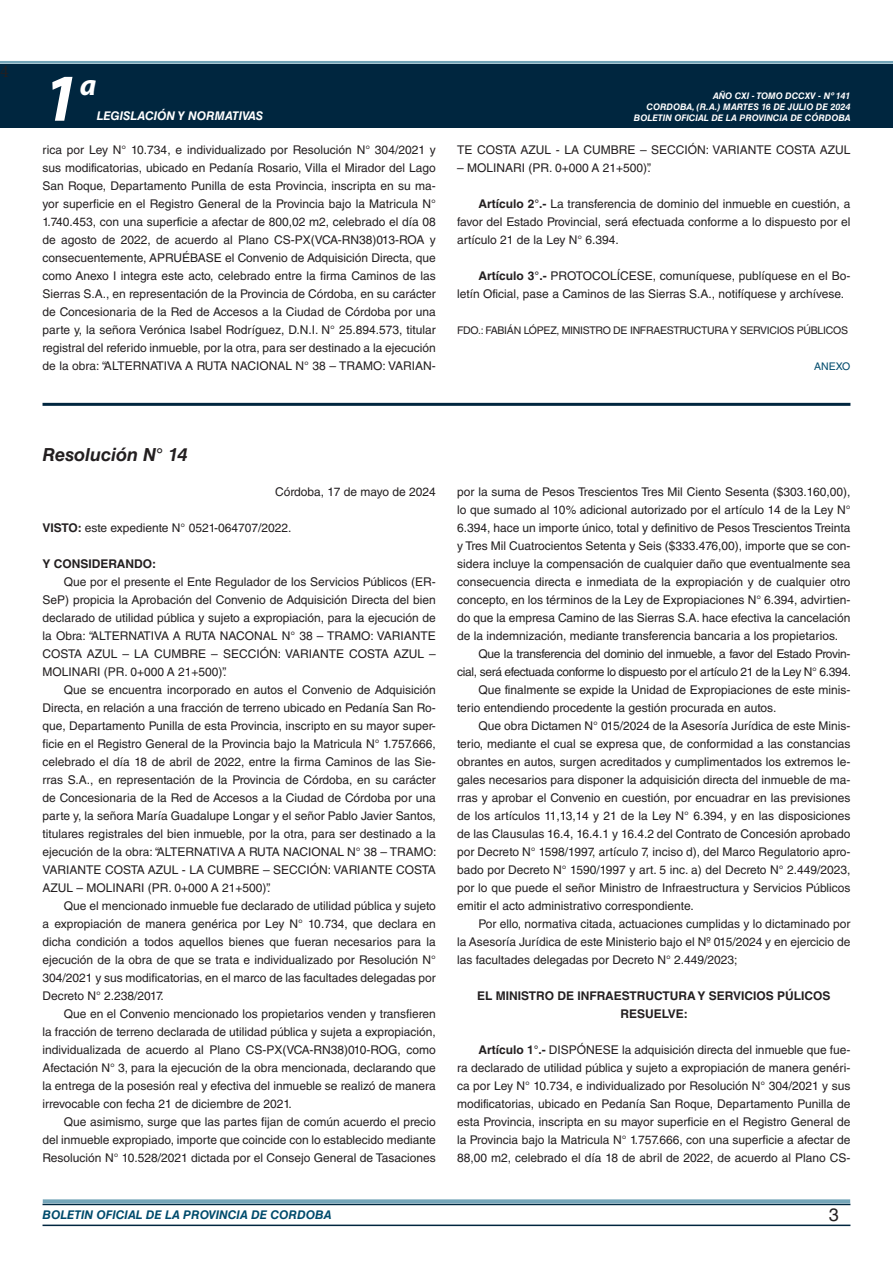
<style>
.page{position:relative;width:893px;height:1263px;background:#fff}
.page>*{position:absolute;margin:0;border:0;box-sizing:border-box;transform-origin:0 0}
.t1{font:italic 700 67.5px "Myriad Pro";color:#fff}
.t2{font:italic 700 30px "Myriad Pro";color:#fff}
.NOMBRE_DE_MINISTERIO{font:italic 700 18px "Helvetica LT Std";color:#231f20}
.t3{font:18px "Minion Pro";color:#231f20}
.t4{font:18px "Helvetica LT Std";color:#231f20}
.TEXTO_BASE{font:12px/18px "Helvetica LT Std";color:#231f20;text-align:justify}
.TEXTO_BASE-2{font:12px/18px "Helvetica LT Std";letter-spacing:-.025em;color:#231f20;text-align:right}
.RESUELVE{font:700 12px "Helvetica LT Std";color:#231f20}
.t5{font:italic 700 12px "Helvetica LT Std";color:#004b6c}
.t6{font:italic 700 12px "Helvetica LT Std";color:#fff}
.FECHA{font:12px "Helvetica LT Std";color:#231f20}
.TEXTO_BASE-3{font:700 12px "Helvetica LT Std";color:#231f20}
.FIRMA{font:10.5px "Helvetica LT Std";letter-spacing:-.025em;color:#231f20}
.ANEXO{font:10.5px "Helvetica LT Std";color:#004b6c}
.t7{font:italic 700 9px/10.8px "Helvetica LT Std";color:#fff;text-align:right}
.s1{font-weight:700}
</style>
<div class="page">
<div style="left:0;top:61px;width:893px;height:6px;background:#fff;opacity:.75"></div>
<div style="left:0;top:64px;width:893px;height:64px;background:#00263f"></div>
<hr style="left:43px;top:1224px;width:807px;height:2px;background:#00263f">
<div style="left:42px;top:1198px;width:809px;height:8px;background:#fff;opacity:.75"></div>
<hr style="left:43px;top:403px;width:807px;height:3px;background:#00263f">
<h3 class="t3" style="left:0;top:59px;width:10px">4</h3>
<h1 class="t1" style="left:43px;top:54px;width:38px">1</h1>
<h2 class="t2" style="left:80px;top:66px;width:18px">a</h2>
<p class="t6" style="left:97px;top:109px;width:168px">LEGISLACIÓN Y NORMATIVAS</p>
<p class="t7" style="left:634px;top:91px;width:218px">AÑO CXI - TOMO DCCXV - Nº 141<br>CORDOBA, (R.A.) MARTES 16 DE JULIO DE 2024<br>BOLETIN OFICIAL DE LA PROVINCIA DE CÓRDOBA</p>
<p class="TEXTO_BASE" style="left:43px;top:141px;width:395px">rica por Ley N° 10.734, e individualizado por Resolución N° 304/2021 y sus modificatorias, ubicado en Pedanía Rosario, Villa el Mirador del Lago San Roque, Departamento Punilla de esta Provincia, inscripta en su ma&shy;yor superficie en el Registro General de la Provincia bajo la Matricula N° 1.740.453, con una superficie a afectar de 800,02 m2, celebrado el día 08 de agosto de 2022, de acuerdo al Plano CS-PX(VCA-RN38)013-ROA y consecuentemente, APRUÉBASE el Convenio de Adquisición Directa, que como Anexo I integra este acto, celebrado entre la firma Caminos de las Sierras S.A., en representación de la Provincia de Córdoba, en su carácter de Concesionaria de la Red de Accesos a la Ciudad de Córdoba por una parte y, la señora Verónica Isabel Rodríguez, D.N.I. N° 25.894.573, titular registral del referido inmueble, por la otra, para ser destinado a la ejecución de la obra: “ALTERNATIVA A RUTA NACIONAL N° 38 – TRAMO: VARIAN-</p>
<p class="TEXTO_BASE" style="left:457px;top:141px;width:395px">TE COSTA AZUL - LA CUMBRE – SECCIÓN: VARIANTE COSTA AZUL</p>
<p class="TEXTO_BASE" style="left:457px;top:159px;width:196px">– MOLINARI (PR. 0+000 A 21+500)”.</p>
<p class="TEXTO_BASE" style="left:457px;top:195px;width:395px;text-indent:21px"><span class="s1">Artículo 2°.-</span> La transferencia de dominio del inmueble en cuestión, a favor del Estado Provincial, será efectuada conforme a lo dispuesto por el artículo 21 de la Ley N° 6.394.</p>
<p class="TEXTO_BASE" style="left:457px;top:267px;width:395px;text-indent:21px"><span class="s1">Artículo 3°.-</span> PROTOCOLÍCESE, comuníquese, publíquese en el Bo&shy;letín Oficial, pase a Caminos de las Sierras S.A., notifíquese y archívese.</p>
<p class="FIRMA" style="left:457px;top:324px;width:392px">FDO.: FABIÁN LÓPEZ, MINISTRO DE INFRAESTRUCTURA Y SERVICIOS PÚBLICOS</p>
<p class="ANEXO" style="left:814px;top:360px;width:38px">ANEXO</p>
<p class="NOMBRE_DE_MINISTERIO" style="left:43px;top:444px;width:146px">Resolución N° 14</p>
<p class="FECHA" style="left:275px;top:485px;width:162px">Córdoba, 17 de mayo de 2024</p>
<p class="TEXTO_BASE" style="left:43px;top:519px;width:250px"><span class="s1">VISTO:</span> este expediente N° 0521-064707/2022.</p>
<p class="TEXTO_BASE-3" style="left:43px;top:556px;width:115px">Y CONSIDERANDO:</p>
<p class="TEXTO_BASE" style="left:43px;top:573px;width:395px;text-indent:21px">Que por el presente el Ente Regulador de los Servicios Públicos (ER-SeP) propicia la Aprobación del Convenio de Adquisición Directa del bien declarado de utilidad pública y sujeto a expropiación, para la ejecución de la Obra: “ALTERNATIVA A RUTA NACONAL N° 38 – TRAMO: VARIANTE COSTA AZUL – LA CUMBRE – SECCIÓN: VARIANTE COSTA AZUL – MOLINARI (PR. 0+000 A 21+500)”.</p>
<p class="TEXTO_BASE" style="left:43px;top:681px;width:395px;text-indent:21px">Que se encuentra incorporado en autos el Convenio de Adquisición Directa, en relación a una fracción de terreno ubicado en Pedanía San Ro&shy;que, Departamento Punilla de esta Provincia, inscripto en su mayor super&shy;ficie en el Registro General de la Provincia bajo la Matricula N° 1.757.666, celebrado el día 18 de abril de 2022, entre la firma Caminos de las Sie&shy;rras S.A., en representación de la Provincia de Córdoba, en su carácter de Concesionaria de la Red de Accesos a la Ciudad de Córdoba por una parte y, la señora María Guadalupe Longar y el señor Pablo Javier Santos, titulares registrales del bien inmueble, por la otra, para ser destinado a la ejecución de la obra: “ALTERNATIVA A RUTA NACIONAL N° 38 – TRAMO:<br>VARIANTE COSTA AZUL - LA CUMBRE – SECCIÓN: VARIANTE COSTA AZUL – MOLINARI (PR. 0+000 A 21+500)”.</p>
<p class="TEXTO_BASE" style="left:43px;top:897px;width:395px;text-indent:21px">Que el mencionado inmueble fue declarado de utilidad pública y sujeto a expropiación de manera genérica por Ley N° 10.734, que declara en dicha condición a todos aquellos bienes que fueran necesarios para la ejecución de la obra de que se trata e individualizado por Resolución N° 304/2021 y sus modificatorias, en el marco de las facultades delegadas por Decreto N° 2.238/2017.</p>
<p class="TEXTO_BASE" style="left:43px;top:1005px;width:395px;text-indent:21px">Que en el Convenio mencionado los propietarios venden y transfieren la fracción de terreno declarada de utilidad pública y sujeta a expropiación, individualizada de acuerdo al Plano CS-PX(VCA-RN38)010-ROG, como Afectación N° 3, para la ejecución de la obra mencionada, declarando que la entrega de la posesión real y efectiva del inmueble se realizó de manera irrevocable con fecha 21 de diciembre de 2021.</p>
<p class="TEXTO_BASE" style="left:43px;top:1113px;width:395px;text-indent:21px">Que asimismo, surge que las partes fijan de común acuerdo el precio del inmueble expropiado, importe que coincide con lo establecido mediante Resolución N° 10.528/2021 dictada por el Consejo General de Tasaciones</p>
<p class="TEXTO_BASE" style="left:457px;top:483px;width:395px">por la suma de Pesos Trescientos Tres Mil Ciento Sesenta ($303.160,00), lo que sumado al 10% adicional autorizado por el artículo 14 de la Ley N° 6.394, hace un importe único, total y definitivo de Pesos Trescientos Treinta y Tres Mil Cuatrocientos Setenta y Seis ($333.476,00), importe que se con&shy;sidera incluye la compensación de cualquier daño que eventualmente sea consecuencia directa e inmediata de la expropiación y de cualquier otro concepto, en los términos de la Ley de Expropiaciones N° 6.394, advirtien&shy;do que la empresa Camino de las Sierras S.A. hace efectiva la cancelación de la indemnización, mediante transferencia bancaria a los propietarios.</p>
<p class="TEXTO_BASE-2" style="left:457px;top:645px;width:396px">Que la transferencia del dominio del inmueble, a favor del Estado Provin&shy;cial, será efectuada conforme lo dispuesto por el artículo 21 de la Ley N° 6.394.</p>
<p class="TEXTO_BASE" style="left:457px;top:681px;width:395px;text-indent:21px">Que finalmente se expide la Unidad de Expropiaciones de este minis&shy;terio entendiendo procedente la gestión procurada en autos.</p>
<p class="TEXTO_BASE" style="left:457px;top:717px;width:395px;text-indent:21px">Que obra Dictamen N° 015/2024 de la Asesoría Jurídica de este Minis&shy;terio, mediante el cual se expresa que, de conformidad a las constancias obrantes en autos, surgen acreditados y cumplimentados los extremos le&shy;gales necesarios para disponer la adquisición directa del inmueble de ma&shy;rras y aprobar el Convenio en cuestión, por encuadrar en las previsiones de los artículos 11,13,14 y 21 de la Ley N° 6.394, y en las disposiciones de las Clausulas 16.4, 16.4.1 y 16.4.2 del Contrato de Concesión aprobado por Decreto N° 1598/1997, artículo 7, inciso d), del Marco Regulatorio apro&shy;bado por Decreto N° 1590/1997 y art. 5 inc. a) del Decreto N° 2.449/2023, por lo que puede el señor Ministro de Infraestructura y Servicios Públicos emitir el acto administrativo correspondiente.</p>
<p class="TEXTO_BASE" style="left:457px;top:915px;width:395px;text-indent:21px">Por ello, normativa citada, actuaciones cumplidas y lo dictaminado por la Asesoría Jurídica de este Ministerio bajo el Nº 015/2024 y en ejercicio de las facultades delegadas por Decreto N° 2.449/2023;</p>
<p class="RESUELVE" style="left:477px;top:988px;width:355px">EL MINISTRO DE INFRAESTRUCTURA Y SERVICIOS PÚLICOS</p>
<p class="RESUELVE" style="left:620px;top:1006px;width:69px">RESUELVE:</p>
<p class="TEXTO_BASE" style="left:457px;top:1041px;width:395px;text-indent:21px"><span class="s1">Artículo 1°.-</span> DISPÓNESE la adquisición directa del inmueble que fue&shy;ra declarado de utilidad pública y sujeto a expropiación de manera genéri&shy;ca por Ley N° 10.734, e individualizado por Resolución N° 304/2021 y sus modificatorias, ubicado en Pedanía San Roque, Departamento Punilla de esta Provincia, inscripta en su mayor superficie en el Registro General de la Provincia bajo la Matricula N° 1.757.666, con una superficie a afectar de 88,00 m2, celebrado el día 18 de abril de 2022, de acuerdo al Plano CS-</p>
<p class="t5" style="left:43px;top:1208px;width:290px">BOLETIN OFICIAL DE LA PROVINCIA DE CORDOBA</p>
<h3 class="t4" style="left:829px;top:1204px;width:12px">3</h3>
</div>
